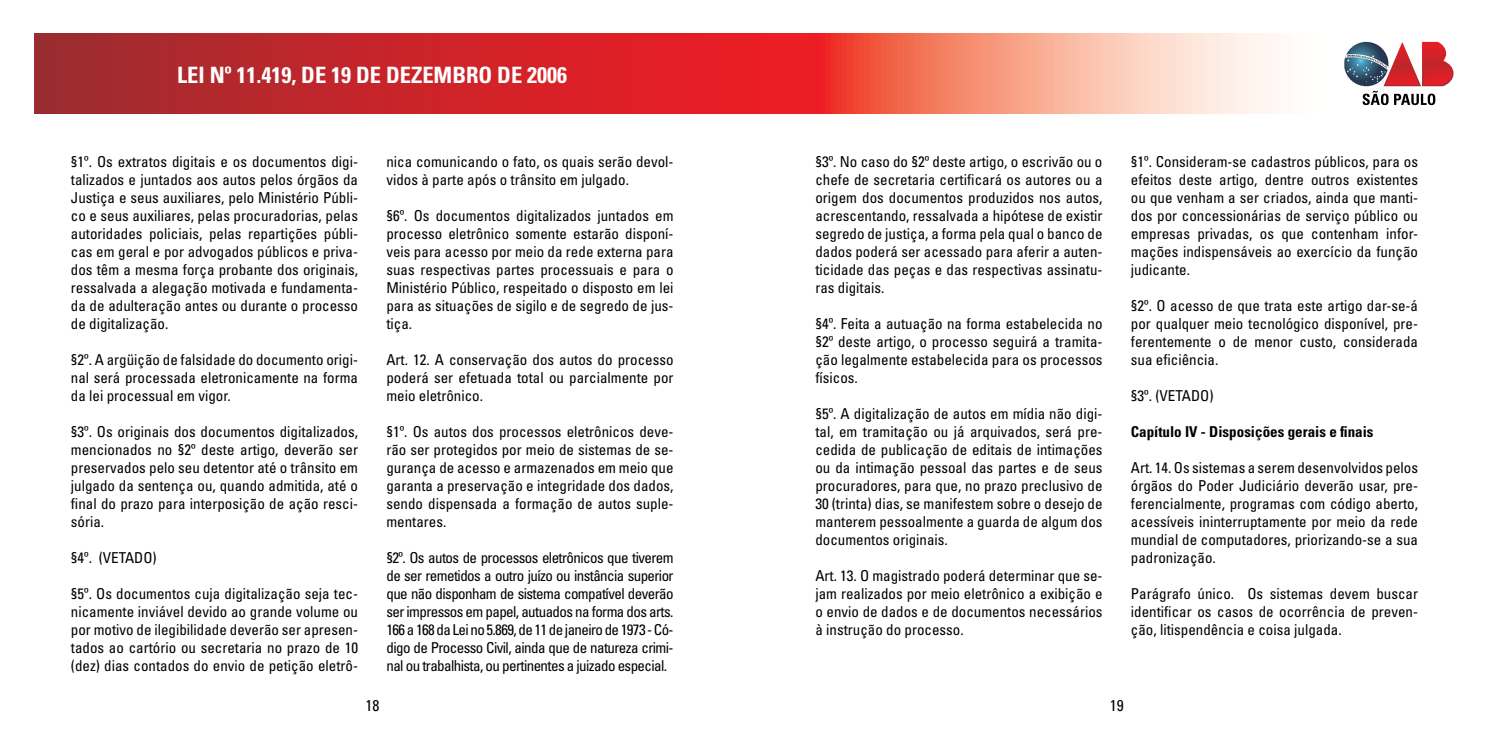
<style>
.page{position:relative;width:1489px;height:745px;background:#fff}
.page>*{position:absolute;margin:0;border:0;box-sizing:border-box;transform-origin:0 0}
.t1{font:700 condensed 22.5px "Univers LT Std";color:#fff}
.t2{font:condensed 15.62px "Univers LT Std";color:#000}
.t3{font:condensed 15px/18px "Univers LT Std";color:#000;text-align:justify}
.t4{font:700 condensed 15px "Univers LT Std";color:#000}
</style>
<div class="page">
<svg style="left:34px;top:34px;width:1404px;height:79px;background:#dc5f5b"></svg>
<svg style="left:1344px;top:42px;width:109px;height:63px"></svg>
<h1 class="t1" style="left:177px;top:61px;width:289px">LEI Nº 11.419, DE 19 DE DEZEMBRO</h1>
<h1 class="t1" style="left:497px;top:61px;width:71px">DE 2006</h1>
<p class="t3" style="left:71px;top:152px;width:289px">§1º. Os extratos digitais e os documentos digi&shy;talizados e juntados aos autos pelos órgãos da Justiça e seus auxiliares, pelo Ministério Públi&shy;co e seus auxiliares, pelas procuradorias, pelas autoridades policiais, pelas repartições públi&shy;cas em geral e por advogados públicos e priva&shy;dos têm a mesma força probante dos originais, ressalvada a alegação motivada e fundamenta&shy;da de adulteração antes ou durante o processo de digitalização.</p>
<p class="t3" style="left:71px;top:350px;width:288px">§2º. A argüição de falsidade do documento origi&shy;nal será processada eletronicamente na forma da lei processual em vigor.</p>
<p class="t3" style="left:71px;top:422px;width:289px">§3º. Os originais dos documentos digitalizados, mencionados no §2º deste artigo, deverão ser preservados pelo seu detentor até o trânsito em julgado da sentença ou, quando admitida, até o final do prazo para interposição de ação resci&shy;sória.</p>
<p class="t3" style="left:71px;top:548px;width:87px">§4º. (VETADO)</p>
<p class="t3" style="left:71px;top:584px;width:289px">§5º. Os documentos cuja digitalização seja tec&shy;nicamente inviável devido ao grande volume ou por motivo de ilegibilidade deverão ser apresen&shy;tados ao cartório ou secretaria no prazo de 10 (dez) dias contados do envio de petição eletrô-</p>
<p class="t3" style="left:386px;top:152px;width:289px">nica comunicando o fato, os quais serão devol&shy;vidos à parte após o trânsito em julgado.</p>
<p class="t3" style="left:386px;top:206px;width:289px">§6º. Os documentos digitalizados juntados em processo eletrônico somente estarão disponí&shy;veis para acesso por meio da rede externa para suas respectivas partes processuais e para o Ministério Público, respeitado o disposto em lei para as situações de sigilo e de segredo de jus&shy;tiça.</p>
<p class="t3" style="left:386px;top:350px;width:289px">Art. 12. A conservação dos autos do processo poderá ser efetuada total ou parcialmente por meio eletrônico.</p>
<p class="t3" style="left:386px;top:422px;width:289px">§1º. Os autos dos processos eletrônicos deve&shy;rão ser protegidos por meio de sistemas de se&shy;gurança de acesso e armazenados em meio que garanta a preservação e integridade dos dados, sendo dispensada a formação de autos suple&shy;mentares.</p>
<p class="t3" style="left:386px;top:548px;width:289px">§2º. Os autos de processos eletrônicos que tiverem de ser remetidos a outro juízo ou instância superior que não disponham de sistema compatível deverão ser impressos em papel, autuados na forma dos arts.<br>166 a 168 da Lei no 5.869, de 11 de janeiro de 1973 - Có&shy;digo de Processo Civil, ainda que de natureza crimi&shy;nal ou trabalhista, ou pertinentes a juizado especial.</p>
<p class="t3" style="left:815px;top:152px;width:289px">§3º. No caso do §2º deste artigo, o escrivão ou o chefe de secretaria certificará os autores ou a origem dos documentos produzidos nos autos, acrescentando, ressalvada a hipótese de existir segredo de justiça, a forma pela qual o banco de dados poderá ser acessado para aferir a auten&shy;ticidade das peças e das respectivas assinatu&shy;ras digitais.</p>
<p class="t3" style="left:815px;top:314px;width:288px">§4º. Feita a autuação na forma estabelecida no §2º deste artigo, o processo seguirá a tramita&shy;ção legalmente estabelecida para os processos físicos.</p>
<p class="t3" style="left:815px;top:404px;width:289px">§5º. A digitalização de autos em mídia não digi&shy;tal, em tramitação ou já arquivados, será pre&shy;cedida de publicação de editais de intimações ou da intimação pessoal das partes e de seus procuradores, para que, no prazo preclusivo de 30 (trinta) dias, se manifestem sobre o desejo de manterem pessoalmente a guarda de algum dos documentos originais.</p>
<p class="t3" style="left:815px;top:566px;width:289px">Art. 13. O magistrado poderá determinar que se&shy;jam realizados por meio eletrônico a exibição e o envio de dados e de documentos necessários à instrução do processo.</p>
<p class="t3" style="left:1130px;top:152px;width:289px">§1º. Consideram-se cadastros públicos, para os efeitos deste artigo, dentre outros existentes ou que venham a ser criados, ainda que manti&shy;dos por concessionárias de serviço público ou empresas privadas, os que contenham infor&shy;mações indispensáveis ao exercício da função judicante.</p>
<p class="t3" style="left:1130px;top:296px;width:289px">§2º. O acesso de que trata este artigo dar-se-á por qualquer meio tecnológico disponível, pre&shy;ferentemente o de menor custo, considerada sua eficiência.</p>
<p class="t3" style="left:1130px;top:386px;width:84px">§3º. (VETADO)</p>
<p class="t4" style="left:1130px;top:422px;width:244px">Capítulo IV - Disposições gerais e finais</p>
<p class="t3" style="left:1130px;top:458px;width:289px">Art. 14. Os sistemas a serem desenvolvidos pelos órgãos do Poder Judiciário deverão usar, pre&shy;ferencialmente, programas com código aberto, acessíveis ininterruptamente por meio da rede mundial de computadores, priorizando-se a sua padronização.</p>
<p class="t3" style="left:1130px;top:584px;width:289px">Parágrafo único. Os sistemas devem buscar identificar os casos de ocorrência de preven&shy;ção, litispendência e coisa julgada.</p>
<p class="t2" style="left:365px;top:695px;width:15px">18</p>
<p class="t2" style="left:1109px;top:695px;width:15px">19</p>
</div>
